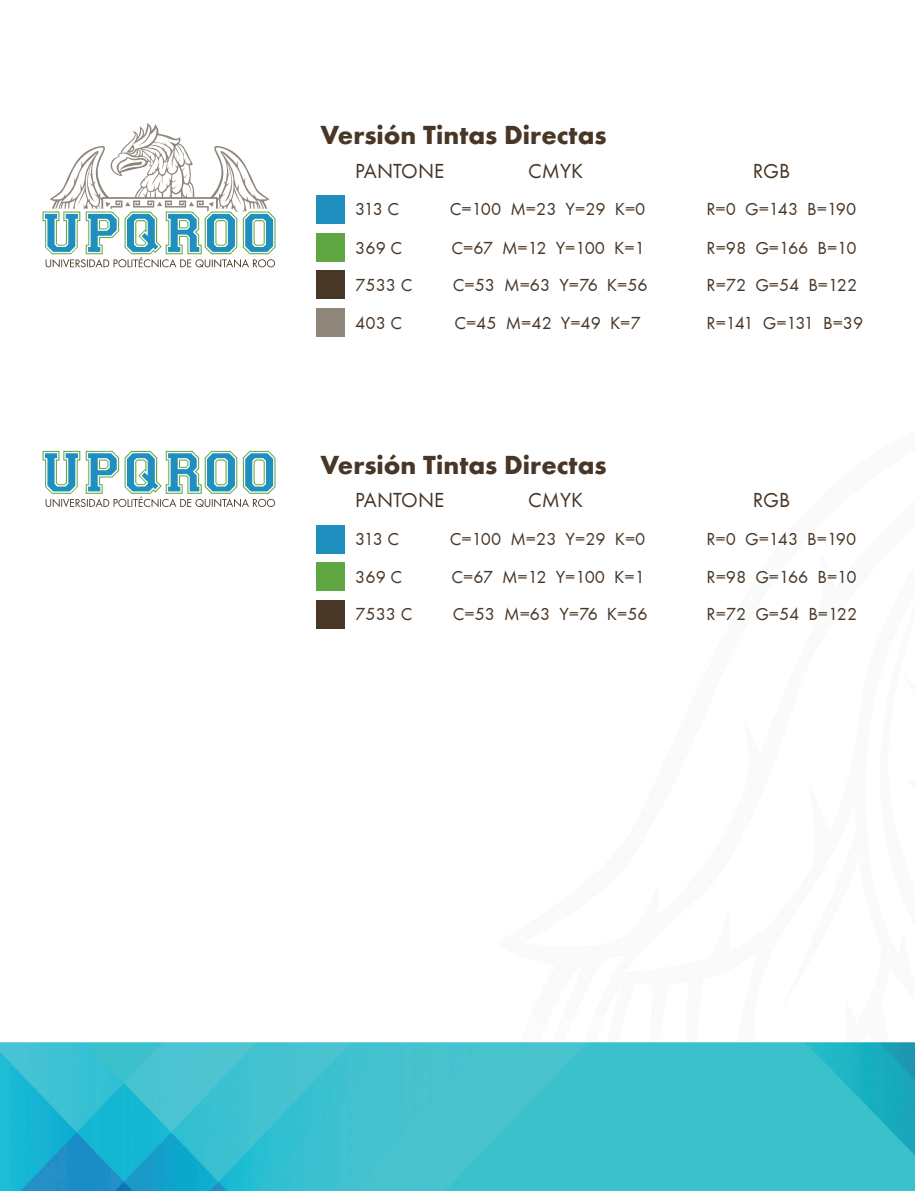
<style>
.page{position:relative;width:915px;height:1191px;background:#fff}
.page>*{position:absolute;margin:0;border:0;box-sizing:border-box;transform-origin:0 0}
.t1{font:700 27px "Futura TEE";color:#483626}
.t2{font:21px "Futura TEE";color:#483626}
.t3{font:18px "Futura TEE";color:#483626}
</style>
<div class="page">
<img style="left:0;top:195px;width:914px;height:996px">
<div style="left:316px;top:195px;width:28px;height:28px;background:#1e8fbf"></div>
<div style="left:316px;top:525px;width:28px;height:28px;background:#1e8fbf"></div>
<div style="left:316px;top:233px;width:28px;height:28px;background:#60a744"></div>
<div style="left:316px;top:563px;width:28px;height:28px;background:#60a744"></div>
<div style="left:316px;top:271px;width:28px;height:28px;background:#483626"></div>
<div style="left:316px;top:600px;width:28px;height:28px;background:#483626"></div>
<div style="left:316px;top:308px;width:28px;height:28px;background:#8e857b"></div>
<svg style="left:43px;top:123px;width:232px;height:145px"></svg>
<svg style="left:43px;top:451px;width:232px;height:56px"></svg>
<p class="t1" style="left:320px;top:118px;width:287px">Versión Tintas Directas</p>
<p class="t2" style="left:355px;top:158px;width:90px">PANTONE</p>
<p class="t2" style="left:528px;top:158px;width:56px">CMYK</p>
<p class="t2" style="left:752px;top:158px;width:39px">RGB</p>
<p class="t3" style="left:355px;top:198px;width:45px">313 C</p>
<p class="t3" style="left:450px;top:198px;width:197px">C=100 M=23 Y=29 K=0</p>
<p class="t3" style="left:706px;top:198px;width:151px">R=0 G=143 B=190</p>
<p class="t3" style="left:355px;top:237px;width:48px">369 C</p>
<p class="t3" style="left:451px;top:237px;width:195px">C=67 M=12 Y=100 K=1</p>
<p class="t3" style="left:706px;top:237px;width:151px">R=98 G=166 B=10</p>
<p class="t3" style="left:355px;top:274px;width:58px">7533 C</p>
<p class="t3" style="left:452px;top:274px;width:196px">C=53 M=63 Y=76 K=56</p>
<p class="t3" style="left:706px;top:274px;width:152px">R=72 G=54 B=122</p>
<p class="t3" style="left:355px;top:312px;width:48px">403 C</p>
<p class="t3" style="left:454px;top:312px;width:188px">C=45 M=42 Y=49 K=7</p>
<p class="t3" style="left:706px;top:312px;width:158px">R=141 G=131 B=39</p>
<p class="t1" style="left:320px;top:448px;width:287px">Versión Tintas Directas</p>
<p class="t2" style="left:355px;top:488px;width:90px">PANTONE</p>
<p class="t2" style="left:528px;top:488px;width:56px">CMYK</p>
<p class="t2" style="left:752px;top:488px;width:39px">RGB</p>
<p class="t3" style="left:355px;top:528px;width:45px">313 C</p>
<p class="t3" style="left:450px;top:528px;width:197px">C=100 M=23 Y=29 K=0</p>
<p class="t3" style="left:706px;top:528px;width:151px">R=0 G=143 B=190</p>
<p class="t3" style="left:355px;top:566px;width:48px">369 C</p>
<p class="t3" style="left:451px;top:566px;width:195px">C=67 M=12 Y=100 K=1</p>
<p class="t3" style="left:706px;top:566px;width:151px">R=98 G=166 B=10</p>
<p class="t3" style="left:355px;top:603px;width:58px">7533 C</p>
<p class="t3" style="left:452px;top:603px;width:196px">C=53 M=63 Y=76 K=56</p>
<p class="t3" style="left:706px;top:603px;width:152px">R=72 G=54 B=122</p>
</div>
